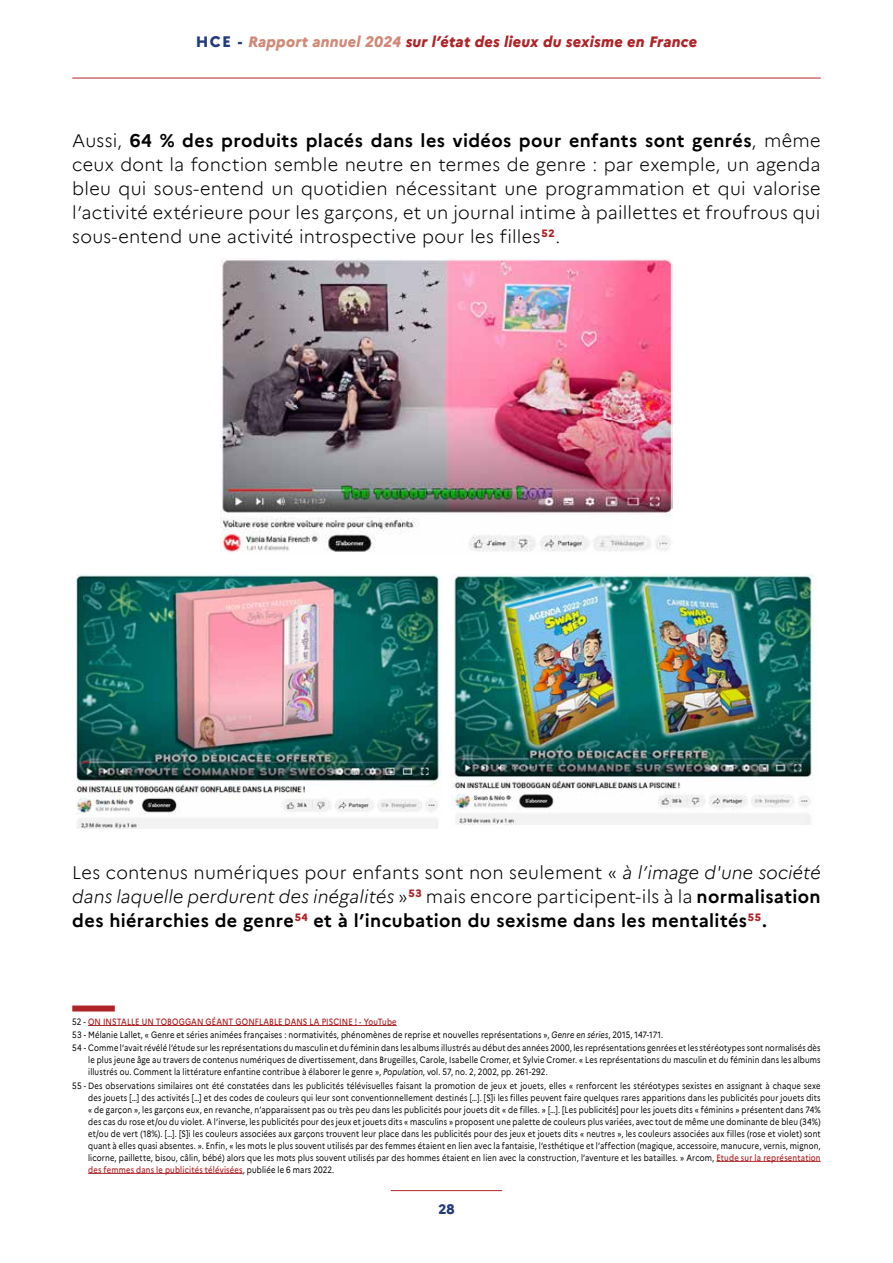
<style>
.page{position:relative;width:893px;height:1263px;background:#fff}
.page>*{position:absolute;margin:0;border:0;box-sizing:border-box;transform-origin:0 0}
.t1{font:300 18px/24px "Marianne";letter-spacing:.015em;color:#000;text-align:justify}
.t2{font:italic 800 15px "Marianne";letter-spacing:.01em;color:#ae2427}
.t3{font:800 13.5px "Marianne";color:#243b7d}
.t4{font:9px/12px "Marianne";letter-spacing:.02em;color:#000;scale:.85 1}
.s1{font-style:normal;color:#243b7d}
.s2{color:#d18877}
.s3{font-weight:700}
.s4{font-style:italic}
.s5{font-weight:500;color:#ae2427}
</style>
<div class="page">
<hr style="left:72px;top:78px;width:749px;height:1px;background:#ae2427">
<hr style="left:391px;top:1190px;width:111px;height:1px;background:#ae2427">
<img style="left:221px;top:258px;width:451px;height:294px">
<img style="left:77px;top:574px;width:365px;height:254px">
<img style="left:451px;top:574px;width:363px;height:251px">
<div style="left:72px;top:1005px;width:43px;height:6px;background:#ae2427"></div>
<hr style="left:88px;top:1025px;width:309px;height:1px;background:#ae2427">
<hr style="left:716px;top:1161px;width:105px;height:1px;background:#ae2427">
<hr style="left:88px;top:1173px;width:155px;height:1px;background:#ae2427">
<h2 class="t2" style="left:196px;top:30px;width:503px"><span class="s1">HCE -</span> <span class="s2">Rapport annuel 2024</span> sur l’état des lieux du sexisme en France</h2>
<p class="t1" style="left:72px;top:128px;width:750px">Aussi, <span class="s3">64 % des produits placés dans les vidéos pour enfants sont genrés</span>, même ceux dont la fonction semble neutre en termes de genre : par exemple, un agenda bleu qui sous-entend un quotidien nécessitant une programmation et qui valorise l’activité extérieure pour les garçons, et un journal intime à paillettes et froufrous qui sous-entend une activité introspective pour les filles<sup>52</sup>.</p>
<p class="t1" style="left:72px;top:859px;width:750px">Les contenus numériques pour enfants sont non seulement « <span class="s4">à l’image d'une société dans laquelle perdurent des inégalités</span> »<sup>53</sup> mais encore participent-ils à la <span class="s3">normalisation des hiérarchies de genre</span><sup>54</sup> <span class="s3">et à l’incubation du sexisme dans les mentalités</span><sup>55</sup><span class="s3">.</span></p>
<p class="t4" style="left:72px;top:1014px;width:882px;line-height:13.4px">52 - <span class="s5">ON INSTALLE UN TOBOGGAN GÉANT GONFLABLE DANS LA PISCINE ! - YouTube<br></span>53 - Mélanie Lallet, « Genre et séries animées françaises : normativités, phénomènes de reprise et nouvelles représentations », <span class="s4">Genre en séries</span>, 2015, 147-171.<br>54 - Comme l’avait révélé l’étude sur les représentations du masculin et du féminin dans les albums illustrés au début des années 2000, les représentations genrées et les stéréotypes sont normalisés dès</p>
<p class="t4" style="left:88px;top:1053px;width:863px">le plus jeune âge au travers de contenus numériques de divertissement, dans Brugeilles, Carole, Isabelle Cromer, et Sylvie Cromer. « Les représentations du masculin et du féminin dans les albums illustrés ou. Comment la littérature enfantine contribue à élaborer le genre », <span class="s4">Population</span>, vol. 57, no. 2, 2002, pp. 261-292.</p>
<p class="t4" style="left:88px;top:1079px;width:863px;text-align:justify;text-indent:-16px">55 - Des observations similaires ont été constatées dans les publicités télévisuelles faisant la promotion de jeux et jouets, elles « renforcent les stéréotypes sexistes en assignant à chaque sexe des jouets […] des activités […] et des codes de couleurs qui leur sont conventionnellement destinés […]. [S]i les filles peuvent faire quelques rares apparitions dans les publicités pour jouets dits « de garçon », les garçons eux, en revanche, n’apparaissent pas ou très peu dans les publicités pour jouets dit « de filles. » […]. [Les publicités] pour les jouets dits « féminins » présentent dans 74% des cas du rose et/ou du violet. A l’inverse, les publicités pour des jeux et jouets dits « masculins » proposent une palette de couleurs plus variées, avec tout de même une dominante de bleu (34%) et/ou de vert (18%). […]. [S]i les couleurs associées aux garçons trouvent leur place dans les publicités pour des jeux et jouets dits « neutres », les couleurs associées aux filles (rose et violet) sont quant à elles quasi absentes. ». Enfin, « les mots le plus souvent utilisés par des femmes étaient en lien avec la fantaisie, l’esthétique et l’affection (magique, accessoire, manucure, vernis, mignon, licorne, paillette, bisou, câlin, bébé) alors que les mots plus souvent utilisés par des hommes étaient en lien avec la construction, l’aventure et les batailles. » Arcom, <span class="s5">Etude sur la représentation des femmes dans le publicités télévisées</span>, publiée le 6 mars 2022.</p>
<h3 class="t3" style="left:438px;top:1198px;width:18px">28</h3>
</div>
